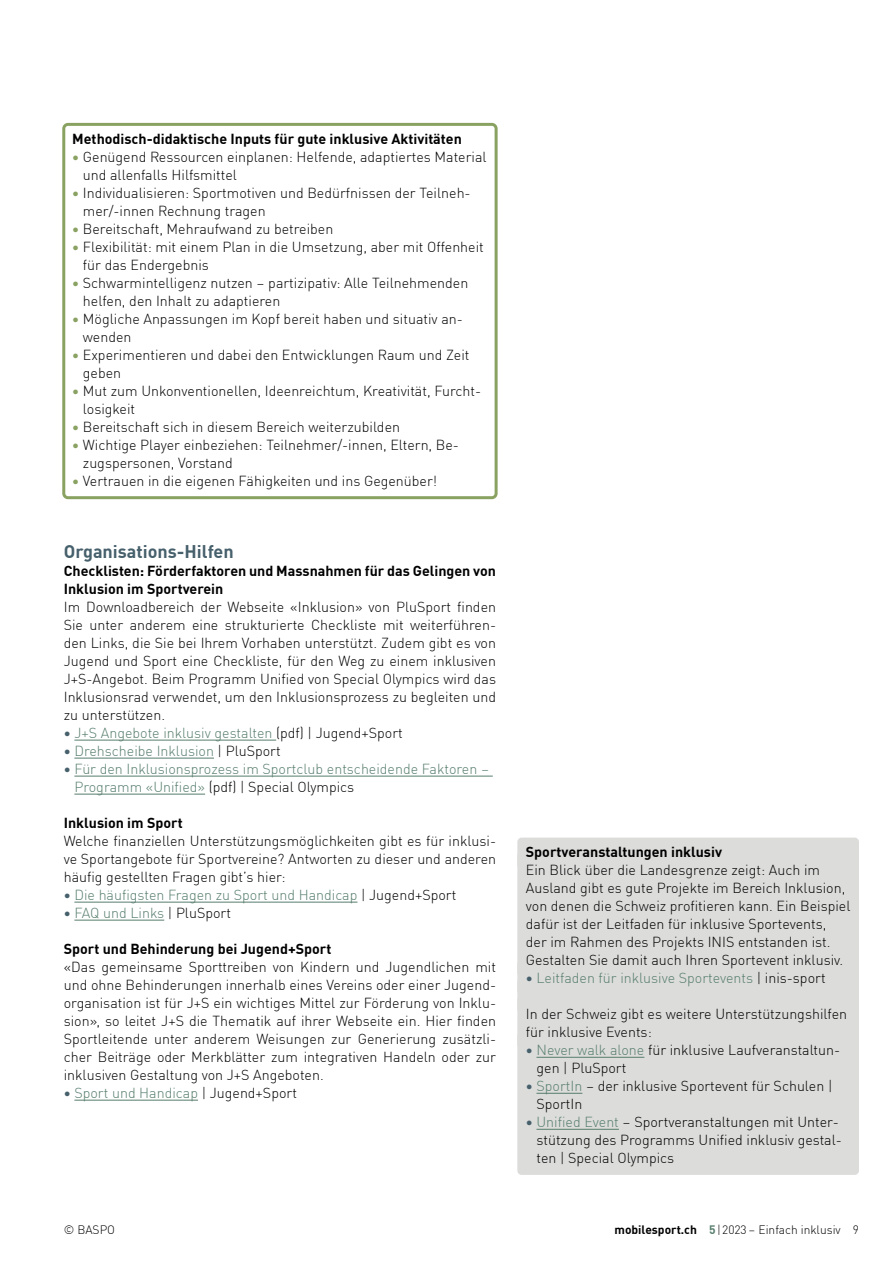
<style>
.page{position:relative;width:893px;height:1263px;background:#fff}
.page>*{position:absolute;margin:0;border:0;box-sizing:border-box;transform-origin:0 0}
.t1{font:700 18px "DINOT";color:#46606c}
.t2{font:300 14.25px/18px "DINOT";color:#000}
.t3{font:300 14.25px/18px "DINOT";color:#567d6c}
.t4{font:700 14.25px/18px "DINOT";color:#000}
.t5{font:300 12px "DINOT";color:#000}
.s1{font-weight:700;color:#89a261}
.s2{font-weight:700;color:#46606c}
.s3{color:#000}
.s4{color:#567d6c}
.s5{font-weight:700}
.s6{font-weight:700;color:#567d6c}
</style>
<div class="page">
<div style="left:62px;top:123px;width:436px;height:376px;border:3px solid #89a261;border-radius:4px"></div>
<hr style="left:74px;top:740px;width:202px;height:1px;background:#567d6c">
<hr style="left:74px;top:758px;width:140px;height:1px;background:#567d6c">
<hr style="left:74px;top:776px;width:419px;height:1px;background:#567d6c">
<hr style="left:74px;top:794px;width:131px;height:1px;background:#567d6c">
<hr style="left:74px;top:902px;width:283px;height:1px;background:#567d6c">
<hr style="left:74px;top:920px;width:90px;height:1px;background:#567d6c">
<hr style="left:74px;top:1100px;width:124px;height:1px;background:#567d6c">
<div style="left:517px;top:837px;width:342px;height:32px;background:#dcdcdb;border-radius:4px"></div>
<div style="left:517px;top:851px;width:342px;height:126px;background:#dcdcdb;border-radius:4px"></div>
<div style="left:517px;top:959px;width:342px;height:36px;background:#dcdcdb;border-radius:4px"></div>
<div style="left:517px;top:977px;width:342px;height:36px;background:#dcdcdb;border-radius:4px"></div>
<div style="left:517px;top:995px;width:342px;height:54px;background:#dcdcdb;border-radius:4px"></div>
<div style="left:517px;top:1031px;width:342px;height:144px;background:#dcdcdb;border-radius:4px"></div>
<hr style="left:536px;top:1057px;width:108px;height:1px;background:#567d6c">
<hr style="left:536px;top:1093px;width:46px;height:1px;background:#567d6c">
<hr style="left:536px;top:1129px;width:83px;height:1px;background:#567d6c">
<p class="t4" style="left:72px;top:128px;width:391px">Methodisch-didaktische Inputs für gute inklusive Aktivitäten</p>
<p class="t2" style="left:83px;top:146px;width:405px;text-indent:-11px"><span class="s1">•</span> Genügend Ressourcen einplanen: Helfende, adaptiertes Material und allenfalls Hilfsmittel</p>
<p class="t2" style="left:83px;top:182px;width:389px;text-indent:-11px"><span class="s1">•</span> Individualisieren: Sportmotiven und Bedürfnissen der Teilneh&shy;mer/-innen Rechnung tragen</p>
<p class="t2" style="left:72px;top:218px;width:263px"><span class="s1">•</span> Bereitschaft, Mehraufwand zu betreiben</p>
<p class="t2" style="left:83px;top:236px;width:402px;text-indent:-11px"><span class="s1">•</span> Flexibilität: mit einem Plan in die Umsetzung, aber mit Offenheit für das Endergebnis</p>
<p class="t2" style="left:83px;top:272px;width:387px;text-indent:-11px"><span class="s1">•</span> Schwarmintelligenz nutzen – partizipativ: Alle Teilnehmenden helfen, den Inhalt zu adaptieren</p>
<p class="t2" style="left:83px;top:308px;width:381px;text-indent:-11px"><span class="s1">•</span> Mögliche Anpassungen im Kopf bereit haben und situativ an&shy;wenden</p>
<p class="t2" style="left:83px;top:344px;width:388px;text-indent:-11px"><span class="s1">•</span> Experimentieren und dabei den Entwicklungen Raum und Zeit geben</p>
<p class="t2" style="left:83px;top:380px;width:400px;text-indent:-11px"><span class="s1">•</span> Mut zum Unkonventionellen, Ideenreichtum, Kreativität, Furcht&shy;losigkeit</p>
<p class="t2" style="left:72px;top:416px;width:329px"><span class="s1">•</span> Bereitschaft sich in diesem Bereich weiterzubilden</p>
<p class="t2" style="left:83px;top:434px;width:378px;text-indent:-11px"><span class="s1">•</span> Wichtige Player einbeziehen: Teilnehmer/-innen, Eltern, Be&shy;zugspersonen, Vorstand</p>
<p class="t2" style="left:72px;top:470px;width:366px"><span class="s1">•</span> Vertrauen in die eigenen Fähigkeiten und ins Gegenüber!</p>
<p class="t1" style="left:64px;top:537px;width:172px">Organisations-Hilfen</p>
<p class="t4" style="left:64px;top:560px;width:434px">Checklisten: Förderfaktoren und Massnahmen für das Gelingen von<br>Inklusion im Sportverein</p>
<p class="t2" style="left:64px;top:596px;width:434px;text-align:justify">Im Downloadbereich der Webseite «Inklusion» von PluSport finden Sie unter anderem eine strukturierte Checkliste mit weiterführen&shy;den Links, die Sie bei Ihrem Vorhaben unterstützt. Zudem gibt es von Jugend und Sport eine Checkliste, für den Weg zu einem inklusiven J+S-Angebot. Beim Programm Unified von Special Olympics wird das Inklusionsrad verwendet, um den Inklusionsprozess zu begleiten und zu unterstützen.</p>
<p class="t3" style="left:64px;top:722px;width:341px"><span class="s2">•</span> J+S Angebote inklusiv gestalten <span class="s3">(pdf) | Jugend+Sport</span></p>
<p class="t3" style="left:64px;top:740px;width:218px"><span class="s2">•</span> Drehscheibe Inklusion <span class="s3">| PluSport</span></p>
<p class="t3" style="left:74px;top:758px;width:416px;text-indent:-11px"><span class="s2">•</span> Für den Inklusionsprozess im Sportclub entscheidende Faktoren –<br>Programm «Unified» <span class="s3">(pdf) | Special Olympics</span></p>
<p class="t4" style="left:64px;top:812px;width:120px">Inklusion im Sport</p>
<p class="t2" style="left:64px;top:830px;width:434px;text-align:justify">Welche finanziellen Unterstützungsmöglichkeiten gibt es für inklusi&shy;ve Sportangebote für Sportvereine? Antworten zu dieser und anderen häufig gestellten Fragen gibt’s hier:</p>
<p class="t3" style="left:64px;top:884px;width:394px"><span class="s2">•</span> Die häufigsten Fragen zu Sport und Handicap <span class="s3">| Jugend+Sport</span></p>
<p class="t3" style="left:64px;top:902px;width:169px"><span class="s2">•</span> FAQ und Links <span class="s3">| PluSport</span></p>
<p class="t4" style="left:64px;top:938px;width:269px">Sport und Behinderung bei Jugend+Sport</p>
<p class="t2" style="left:64px;top:956px;width:434px;text-align:justify">«Das gemeinsame Sporttreiben von Kindern und Jugendlichen mit und ohne Behinderungen innerhalb eines Vereins oder einer Jugend&shy;organisation ist für J+S ein wichtiges Mittel zur Förderung von Inklu&shy;sion», so leitet J+S die Thematik auf ihrer Webseite ein. Hier finden Sportleitende unter anderem Weisungen zur Generierung zusätzli&shy;cher Beiträge oder Merkblätter zum integrativen Handeln oder zur inklusiven Gestaltung von J+S Angeboten.</p>
<p class="t3" style="left:64px;top:1082px;width:235px"><span class="s2">•</span> Sport und Handicap <span class="s3">| Jugend+Sport</span></p>
<p class="t4" style="left:526px;top:841px;width:198px">Sportveranstaltungen inklusiv</p>
<p class="t2" style="left:526px;top:860px;width:326px">Ein Blick über die Landesgrenze zeigt: Auch im Ausland gibt es gute Projekte im Bereich Inklusion, von denen die Schweiz profitieren kann. Ein Beispiel dafür ist der Leitfaden für inklusive Sportevents, der im Rahmen des Projekts INIS entstanden ist.<br>Gestalten Sie damit auch Ihren Sportevent inklusiv.</p>
<p class="t3" style="left:526px;top:968px;width:301px"><span class="s2">•</span> Leitfaden für inklusive Sportevents <span class="s3">| inis-sport</span></p>
<p class="t2" style="left:526px;top:1004px;width:323px">In der Schweiz gibt es weitere Unterstützungshilfen für inklusive Events:</p>
<p class="t2" style="left:536px;top:1040px;width:305px;text-indent:-11px"><span class="s2">•</span> <span class="s4">Never walk alone</span> für inklusive Laufveranstaltun&shy;gen | PluSport</p>
<p class="t2" style="left:536px;top:1076px;width:297px;text-indent:-11px"><span class="s2">•</span> <span class="s4">SportIn</span> – der inklusive Sportevent für Schulen |<br>SportIn</p>
<p class="t2" style="left:536px;top:1112px;width:307px;text-indent:-11px"><span class="s2">•</span> <span class="s4">Unified Event</span> – Sportveranstaltungen mit Unter&shy;stützung des Programms Unified inklusiv gestal&shy;ten | Special Olympics</p>
<p class="t5" style="left:64px;top:1220px;width:53px">© BASPO</p>
<p class="t5" style="left:614px;top:1220px;width:246px"><span class="s5">mobilesport.ch</span> <span class="s6">5</span>|2023 – Einfach inklusiv 9</p>
</div>
